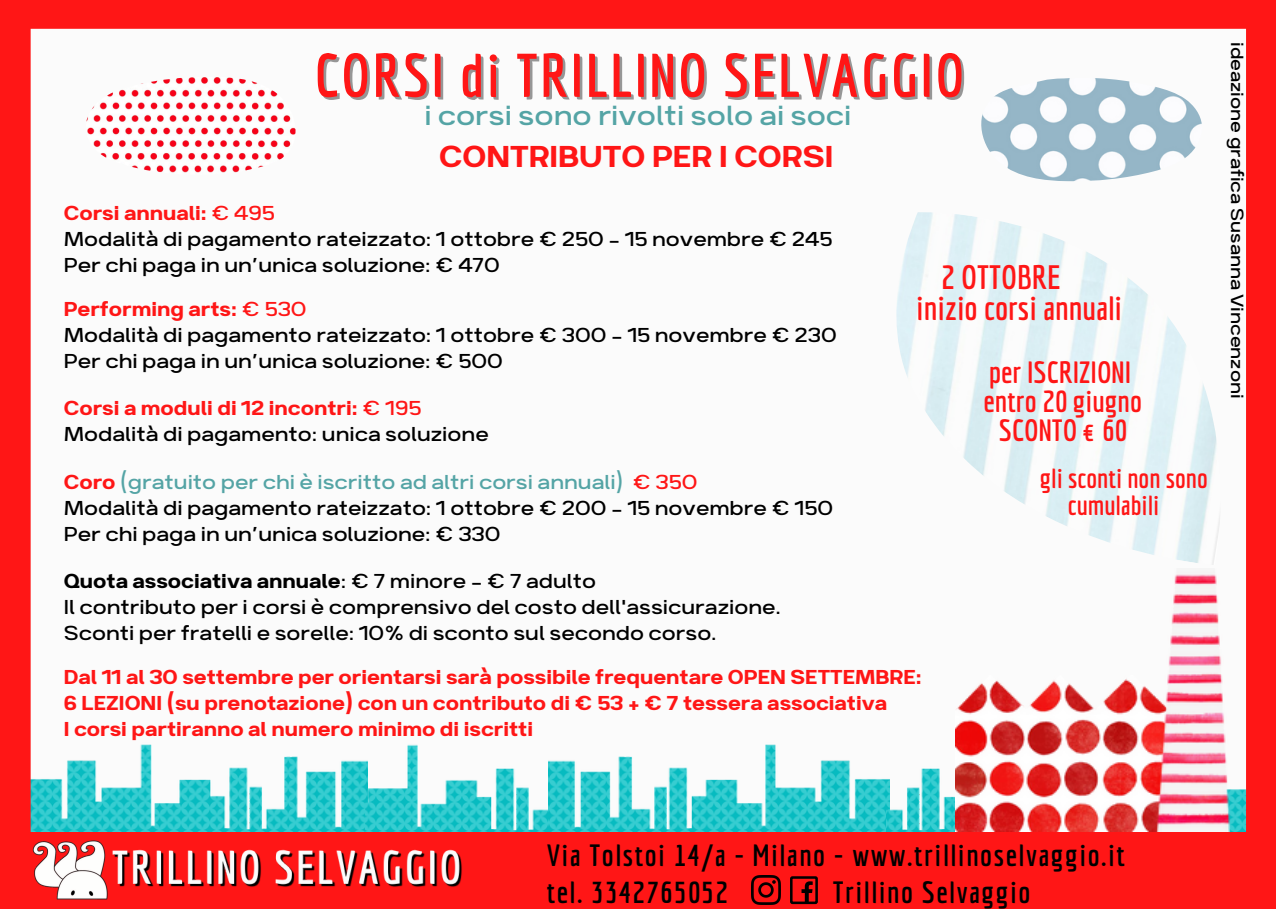
<style>
.page{position:relative;width:1276px;height:909px;background:#fbfbfb}
.page>*{position:absolute;margin:0;border:0;box-sizing:border-box;transform-origin:0 0}
.t1{font:700 60px "Economica";letter-spacing:.035em;color:#ff1616}
.t2{font:36px "Breul Grotesk A";color:#ff1616}
.t3{font:300 33px "Breul Grotesk A";color:#54a4a5}
.t4{font:700 33px "Economica";color:#ff1616}
.t5{font:700 30px "Economica";letter-spacing:.05em;color:#000}
.t6{font:700 30px "Economica";color:#ff1616}
.t7{font:700 27px "Economica";color:#ff1616}
.t8{font:300 24px/26.1px "Breul Grotesk A";color:#000}
.t9{font:24px "Breul Grotesk A";color:#ff1616}
.t10{font:24px "Breul Grotesk A";color:#000}
.t11{font:300 21px "Breul Grotesk A";color:#000}
.s1{font-weight:300}
.s2{font-weight:400;color:#ff1616}
.s3{color:#54a4a5}
.s4{color:#ff1616}
</style>
<div class="page">
<img style="left:31px;top:744px;width:334px;height:88px">
<img style="left:365px;top:744px;width:184px;height:88px">
<img style="left:549px;top:744px;width:338px;height:88px">
<img style="left:887px;top:768px;width:68px;height:64px">
<div style="left:0;top:0;width:1276px;height:29px;background:#ff1616"></div>
<div style="left:0;top:0;width:31px;height:881px;background:#ff1616"></div>
<div style="left:1246px;top:0;width:30px;height:908px;background:#ff1616"></div>
<img style="left:955px;top:679px;width:174px;height:153px">
<img style="left:1129px;top:574px;width:118px;height:258px">
<img style="left:981px;top:78px;width:221px;height:104px">
<img style="left:86px;top:77px;width:209px;height:96px">
<div style="left:0;top:832px;width:1265px;height:77px;background:#ff1616"></div>
<img style="left:32px;top:840px;width:76px;height:60px">
<img style="left:896px;top:212px;width:324px;height:353px">
<img style="left:112px;top:849px;width:350px;height:38px">
<img style="left:751px;top:875px;width:29px;height:30px">
<div style="left:790px;top:876px;width:28px;height:28px;border:3px solid #000"></div>
<svg style="left:801px;top:881px;width:12px;height:22px"></svg>
<p class="t1" style="left:315px;top:40px;width:651px">CORSI di TRILLINO SELVAGGIO</p>
<p class="t11" style="left:1253px;top:42px;width:358px;rotate:90deg">ideazione grafica Susanna Vincenzoni</p>
<p class="t3" style="left:424px;top:90px;width:429px">i corsi sono rivolti solo ai soci</p>
<p class="t2" style="left:439px;top:126px;width:396px">CONTRIBUTO PER I CORSI</p>
<p class="t9" style="left:64px;top:193px;width:213px">Corsi annuali: <span class="s1">€ 495</span></p>
<p class="t8" style="left:64px;top:224px;width:770px">Modalità di pagamento rateizzato: 1 ottobre € 250 - 15 novembre € 245</p>
<p class="t8" style="left:64px;top:250px;width:437px">Per chi paga in un’unica soluzione: € 470</p>
<p class="t9" style="left:64px;top:289px;width:244px">Performing arts: <span class="s1">€ 530</span></p>
<p class="t8" style="left:64px;top:320px;width:774px">Modalità di pagamento rateizzato: 1 ottobre € 300 - 15 novembre € 230</p>
<p class="t8" style="left:64px;top:346px;width:440px">Per chi paga in un’unica soluzione: € 500</p>
<p class="t9" style="left:64px;top:388px;width:359px">Corsi a moduli di 12 incontri: <span class="s1">€ 195</span></p>
<p class="t8" style="left:64px;top:419px;width:426px">Modalità di pagamento: unica soluzione</p>
<p class="t4" style="left:941px;top:257px;width:121px">2 OTTOBRE</p>
<p class="t4" style="left:916px;top:289px;width:207px">inizio corsi annuali</p>
<p class="t6" style="left:989px;top:354px;width:144px">per ISCRIZIONI</p>
<p class="t6" style="left:983px;top:383px;width:160px">entro 20 giugno</p>
<p class="t6" style="left:999px;top:413px;width:129px">SCONTO € 60</p>
<p class="t8" style="left:64px;top:467px;width:771px"><span class="s2">Coro</span> <span class="s3">(gratuito per chi è iscritto ad altri corsi annuali)</span> <span class="s4">€ 350<br></span>Modalità di pagamento rateizzato: 1 ottobre € 200 – 15 novembre € 150</p>
<p class="t8" style="left:64px;top:519px;width:438px">Per chi paga in un’unica soluzione: € 330</p>
<p class="t10" style="left:64px;top:561px;width:534px">Quota associativa annuale<span class="s1">: € 7 minore - € 7 adulto</span></p>
<p class="t8" style="left:64px;top:592px;width:719px">Il contributo per i corsi è comprensivo del costo dell'assicurazione.</p>
<p class="t8" style="left:64px;top:618px;width:654px">Sconti per fratelli e sorelle: 10% di sconto sul secondo corso.</p>
<p class="t9" style="left:64px;top:657px;width:859px">Dal 11 al 30 settembre per orientarsi sarà possibile frequentare OPEN SETTEMBRE:</p>
<p class="t9" style="left:64px;top:683px;width:825px">6 LEZIONI (su prenotazione) con un contributo di € 53 + € 7 tessera associativa</p>
<p class="t9" style="left:64px;top:709px;width:471px">I corsi partiranno al numero minimo di iscritti</p>
<p class="t7" style="left:1040px;top:463px;width:170px">gli sconti non sono</p>
<p class="t7" style="left:1068px;top:490px;width:93px">cumulabili</p>
<p class="t5" style="left:547px;top:837px;width:580px">Via Tolstoi 14/a - Milano - www.trillinoselvaggio.it</p>
<p class="t5" style="left:547px;top:875px;width:182px">tel. 3342765052</p>
<p class="t5" style="left:833px;top:875px;width:199px">Trillino Selvaggio</p>
</div>
